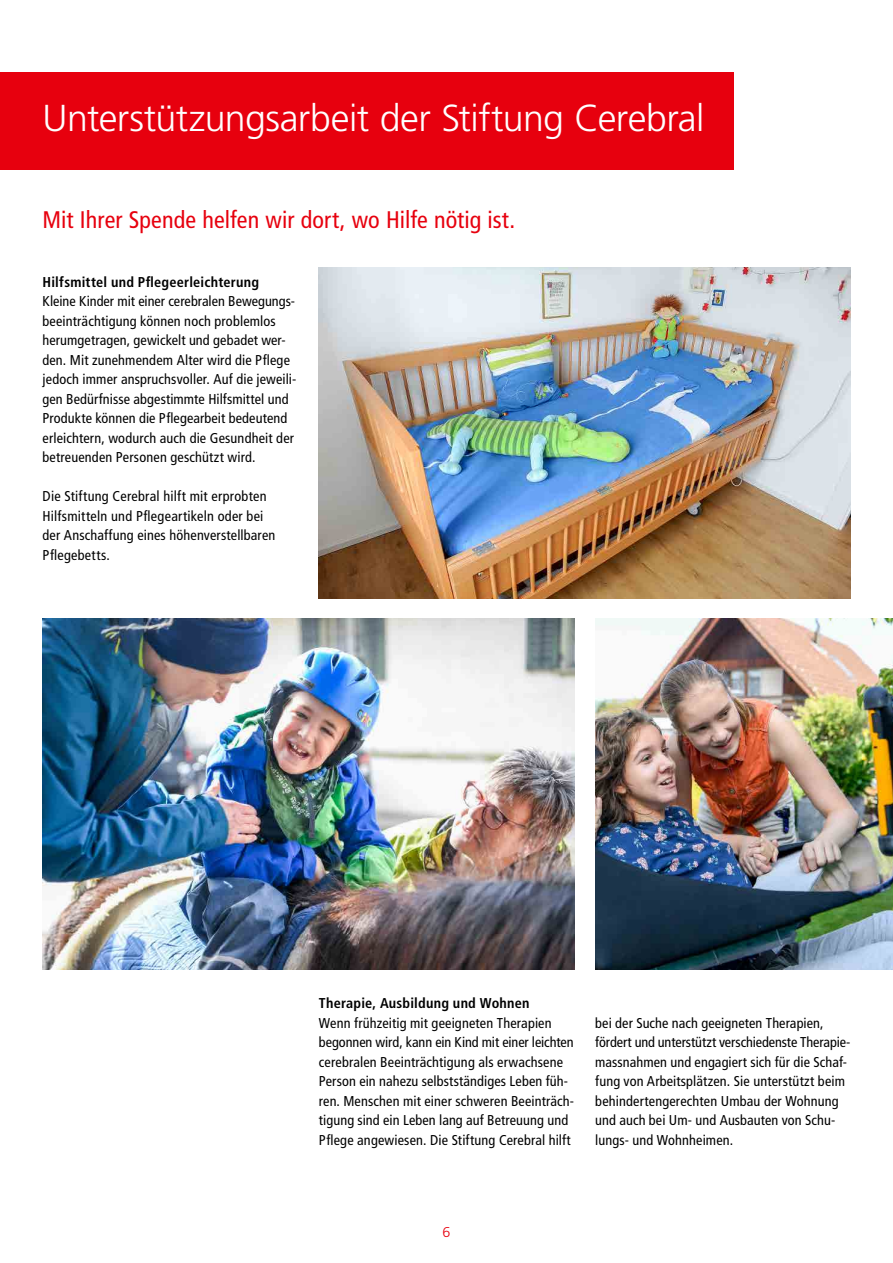
<style>
.page{position:relative;width:893px;height:1263px;background:#fff}
.page>*{position:absolute;margin:0;border:0;box-sizing:border-box;transform-origin:0 0}
.t1{font:300 37.5px "Frutiger LT Std";letter-spacing:-.015em;color:#fff}
._06_Lead_Rot{font:condensed 24px "Frutiger LT Std";letter-spacing:.005em;color:#e7000e}
._07_Grundtext_Schwar{font:condensed 14.25px/19.5px "Frutiger LT Std";letter-spacing:.01em;color:#000}
._07_Grundtext_Schwar-2{font:700 condensed 14.25px "Frutiger LT Std";letter-spacing:.015em;color:#000}
.t2{font:300 14.25px "Frutiger LT Std";color:#e7000e}
</style>
<div class="page">
<img style="left:43px;top:618px;width:531px;height:351px">
<img style="left:319px;top:267px;width:531px;height:332px">
<div style="left:0;top:72px;width:733px;height:98px;background:#e7000e"></div>
<img style="left:595px;top:618px;width:298px;height:351px">
<h1 class="t1" style="left:43px;top:97px;width:663px">Unterstützungsarbeit der Stiftung Cerebral</h1>
<p class="_06_Lead_Rot" style="left:43px;top:206px;width:474px">Mit Ihrer Spende helfen wir dort, wo Hilfe nötig ist.</p>
<p class="_07_Grundtext_Schwar-2" style="left:43px;top:273px;width:218px">Hilfsmittel und Pflegeerleichterung</p>
<p class="_07_Grundtext_Schwar" style="left:43px;top:292px;width:255px">Kleine Kinder mit einer cerebralen Bewegungs&shy;beeinträchtigung können noch problemlos herumgetragen, gewickelt und gebadet wer&shy;den. Mit zunehmendem Alter wird die Pflege jedoch immer anspruchsvoller. Auf die jeweili&shy;gen Bedürfnisse abgestimmte Hilfsmittel und Produkte können die Pflegearbeit bedeutend erleichtern, wodurch auch die Gesundheit der betreuenden Personen geschützt wird.</p>
<p class="_07_Grundtext_Schwar" style="left:43px;top:487px;width:234px">Die Stiftung Cerebral hilft mit erprobten Hilfsmitteln und Pflegeartikeln oder bei der Anschaffung eines höhenverstellbaren Pflegebetts.</p>
<p class="_07_Grundtext_Schwar-2" style="left:319px;top:995px;width:212px">Therapie, Ausbildung und Wohnen</p>
<p class="_07_Grundtext_Schwar" style="left:319px;top:1013px;width:257px">Wenn frühzeitig mit geeigneten Therapien begonnen wird, kann ein Kind mit einer leichten cerebralen Beeinträchtigung als erwachsene Person ein nahezu selbstständiges Leben füh&shy;ren. Menschen mit einer schweren Beeinträch&shy;tigung sind ein Leben lang auf Betreuung und Pflege angewiesen. Die Stiftung Cerebral hilft</p>
<p class="_07_Grundtext_Schwar" style="left:595px;top:1013px;width:257px">bei der Suche nach geeigneten Therapien, fördert und unterstützt verschiedenste Therapie&shy;massnahmen und engagiert sich für die Schaf&shy;fung von Arbeitsplätzen. Sie unterstützt beim behindertengerechten Umbau der Wohnung und auch bei Um- und Ausbauten von Schu&shy;lungs- und Wohnheimen.</p>
<p class="t2" style="left:442px;top:1224px;width:9px">6</p>
</div>
